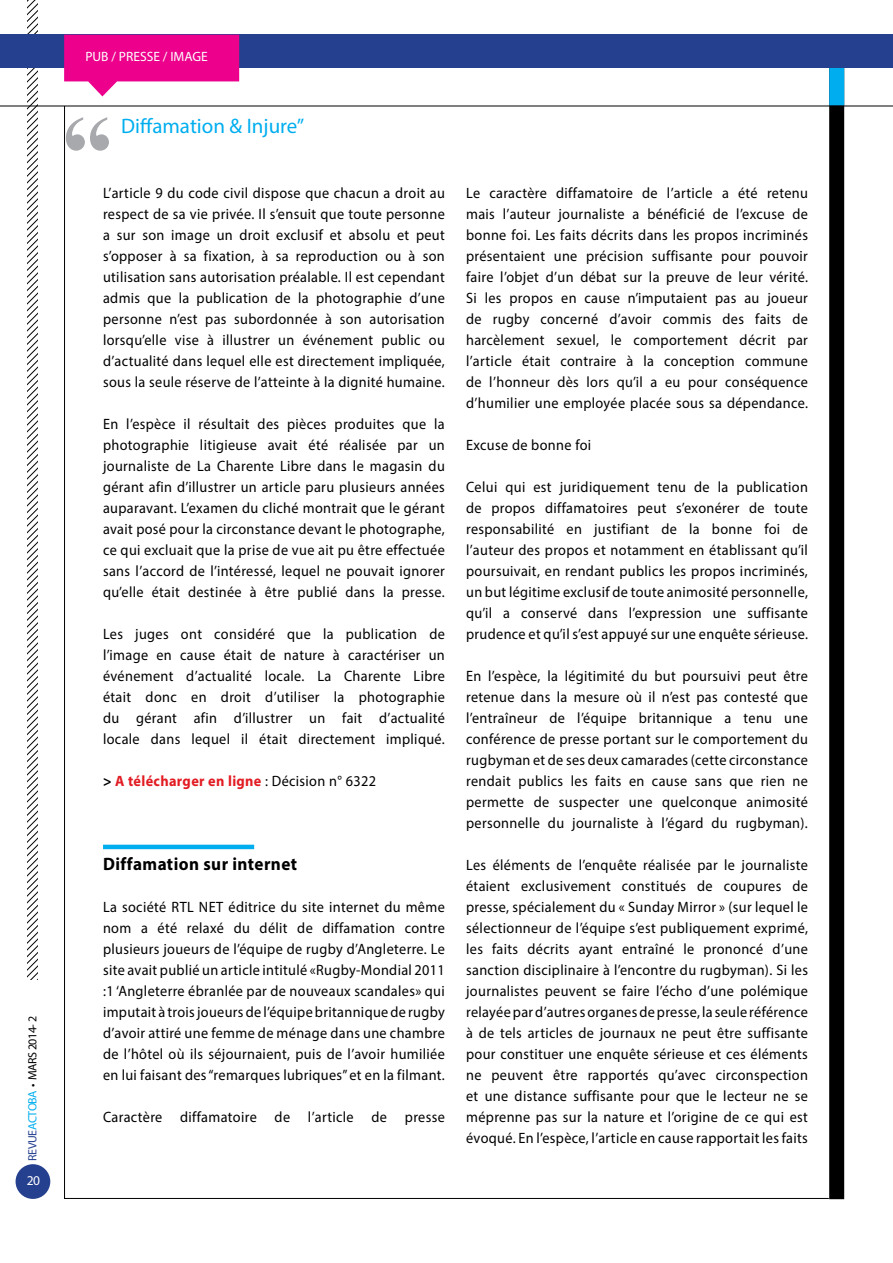
<style>
.page{position:relative;width:893px;height:1263px;background:#fff}
.page>*{position:absolute;margin:0;border:0;box-sizing:border-box;transform-origin:0 0}
.t1{font:700 102.6px "Times New Roman";color:#a7a9ac}
.t2{font:21px "Myriad Pro";color:#00aeef}
.t3{font:700 18px "Myriad Pro";letter-spacing:.025em;color:#000;scale:.95 1}
.t4{font:15px/21px "Myriad Pro";letter-spacing:.025em;color:#000;text-align:justify;scale:.95 1}
.t5{font:700 15px "Myriad Pro";letter-spacing:.025em;color:#e21c23;scale:.95 1}
.t6{font:13.5px "Myriad Pro";color:#fff}
.t7{font:12px "Myriad Pro";letter-spacing:-.04em;color:#000}
.s1{color:#25408f}
.s2{color:#00aeef}
.s3{color:#000}
.s4{font-weight:400;color:#000}
</style>
<div class="page">
<svg style="left:28px;top:0;width:9px;height:979px"></svg>
<div style="left:16px;top:1164px;width:34px;height:35px;background:#25408f;border-radius:50%"></div>
<div style="left:829px;top:40px;width:15px;height:1159px;background:#000"></div>
<div style="left:829px;top:65px;width:15px;height:41px;background:#00aeef"></div>
<div style="left:0;top:35px;width:893px;height:33px;background:#25408f"></div>
<hr style="left:0;top:106px;width:893px;height:1px;background:#000">
<hr style="left:103px;top:845px;width:151px;height:4px;background:#00aeef">
<svg style="left:64px;top:35px;width:175px;height:61px"></svg>
<p class="t7" style="left:25px;top:1160px;width:146px;rotate:-90deg"><span class="s1">REVUE</span><span class="s2">ACTOBA</span> • MARS 2014- 2</p>
<p class="t6" style="left:27px;top:1172px;width:15px">20</p>
<p class="t6" style="left:85px;top:48px;width:124px">PUB / PRESSE / IMAGE</p>
<h1 class="t1" style="left:62px;top:81px;width:53px">“</h1>
<h2 class="t2" style="left:113px;top:113px;width:193px">Diffamation &amp; Injure”</h2>
<p class="t4" style="left:103px;top:183px;width:361px">L’article 9 du code civil dispose que chacun a droit au respect de sa vie privée. Il s’ensuit que toute personne a sur son image un droit exclusif et absolu et peut s’opposer à sa fixation, à sa reproduction ou à son utilisation sans autorisation préalable. Il est cependant admis que la publication de la photographie d’une personne n’est pas subordonnée à son autorisation lorsqu’elle vise à illustrer un événement public ou d’actualité dans lequel elle est directement impliquée, sous la seule réserve de l’atteinte à la dignité humaine.</p>
<p class="t4" style="left:103px;top:414px;width:361px">En l’espèce il résultait des pièces produites que la photographie litigieuse avait été réalisée par un journaliste de La Charente Libre dans le magasin du gérant afin d’illustrer un article paru plusieurs années auparavant. L’examen du cliché montrait que le gérant avait posé pour la circonstance devant le photographe, ce qui excluait que la prise de vue ait pu être effectuée sans l’accord de l’intéressé, lequel ne pouvait ignorer qu’elle était destinée à être publié dans la presse.</p>
<p class="t4" style="left:103px;top:624px;width:361px">Les juges ont considéré que la publication de l’image en cause était de nature à caractériser un événement d’actualité locale. La Charente Libre était donc en droit d’utiliser la photographie du gérant afin d’illustrer un fait d’actualité locale dans lequel il était directement impliqué.</p>
<p class="t5" style="left:103px;top:772px;width:289px"><span class="s3">&gt;</span> A télécharger en ligne <span class="s4">: Décision n° 6322</span></p>
<p class="t3" style="left:103px;top:853px;width:206px">Diffamation sur internet</p>
<p class="t4" style="left:103px;top:897px;width:361px">La société RTL NET éditrice du site internet du même nom a été relaxé du délit de diffamation contre plusieurs joueurs de l’équipe de rugby d’Angleterre. Le site avait publié un article intitulé «Rugby-Mondial 2011 :1 ‘Angleterre ébranlée par de nouveaux scandales» qui imputait à trois joueurs de l’équipe britannique de rugby d’avoir attiré une femme de ménage dans une chambre de l’hôtel où ils séjournaient, puis de l’avoir humiliée en lui faisant des “remarques lubriques” et en la filmant.</p>
<p class="t4" style="left:103px;top:1107px;width:361px">Caractère diffamatoire de l’article de presse</p>
<p class="t4" style="left:466px;top:183px;width:361px">Le caractère diffamatoire de l’article a été retenu mais l’auteur journaliste a bénéficié de l’excuse de bonne foi. Les faits décrits dans les propos incriminés présentaient une précision suffisante pour pouvoir faire l’objet d’un débat sur la preuve de leur vérité.<br>Si les propos en cause n’imputaient pas au joueur de rugby concerné d’avoir commis des faits de harcèlement sexuel, le comportement décrit par l’article était contraire à la conception commune de l’honneur dès lors qu’il a eu pour conséquence d’humilier une employée placée sous sa dépendance.</p>
<p class="t4" style="left:466px;top:435px;width:133px">Excuse de bonne foi</p>
<p class="t4" style="left:466px;top:477px;width:361px">Celui qui est juridiquement tenu de la publication de propos diffamatoires peut s’exonérer de toute responsabilité en justifiant de la bonne foi de l’auteur des propos et notamment en établissant qu’il poursuivait, en rendant publics les propos incriminés, un but légitime exclusif de toute animosité personnelle, qu’il a conservé dans l’expression une suffisante prudence et qu’il s’est appuyé sur une enquête sérieuse.</p>
<p class="t4" style="left:466px;top:666px;width:361px">En l’espèce, la légitimité du but poursuivi peut être retenue dans la mesure où il n’est pas contesté que l’entraîneur de l’équipe britannique a tenu une conférence de presse portant sur le comportement du rugbyman et de ses deux camarades (cette circonstance rendait publics les faits en cause sans que rien ne permette de suspecter une quelconque animosité personnelle du journaliste à l’égard du rugbyman).</p>
<p class="t4" style="left:466px;top:855px;width:361px">Les éléments de l’enquête réalisée par le journaliste étaient exclusivement constitués de coupures de presse, spécialement du « Sunday Mirror » (sur lequel le sélectionneur de l’équipe s’est publiquement exprimé, les faits décrits ayant entraîné le prononcé d’une sanction disciplinaire à l’encontre du rugbyman). Si les journalistes peuvent se faire l’écho d’une polémique relayée par d’autres organes de presse, la seule référence à de tels articles de journaux ne peut être suffisante pour constituer une enquête sérieuse et ces éléments ne peuvent être rapportés qu’avec circonspection et une distance suffisante pour que le lecteur ne se méprenne pas sur la nature et l’origine de ce qui est évoqué. En l’espèce, l’article en cause rapportait les faits</p>
</div>
